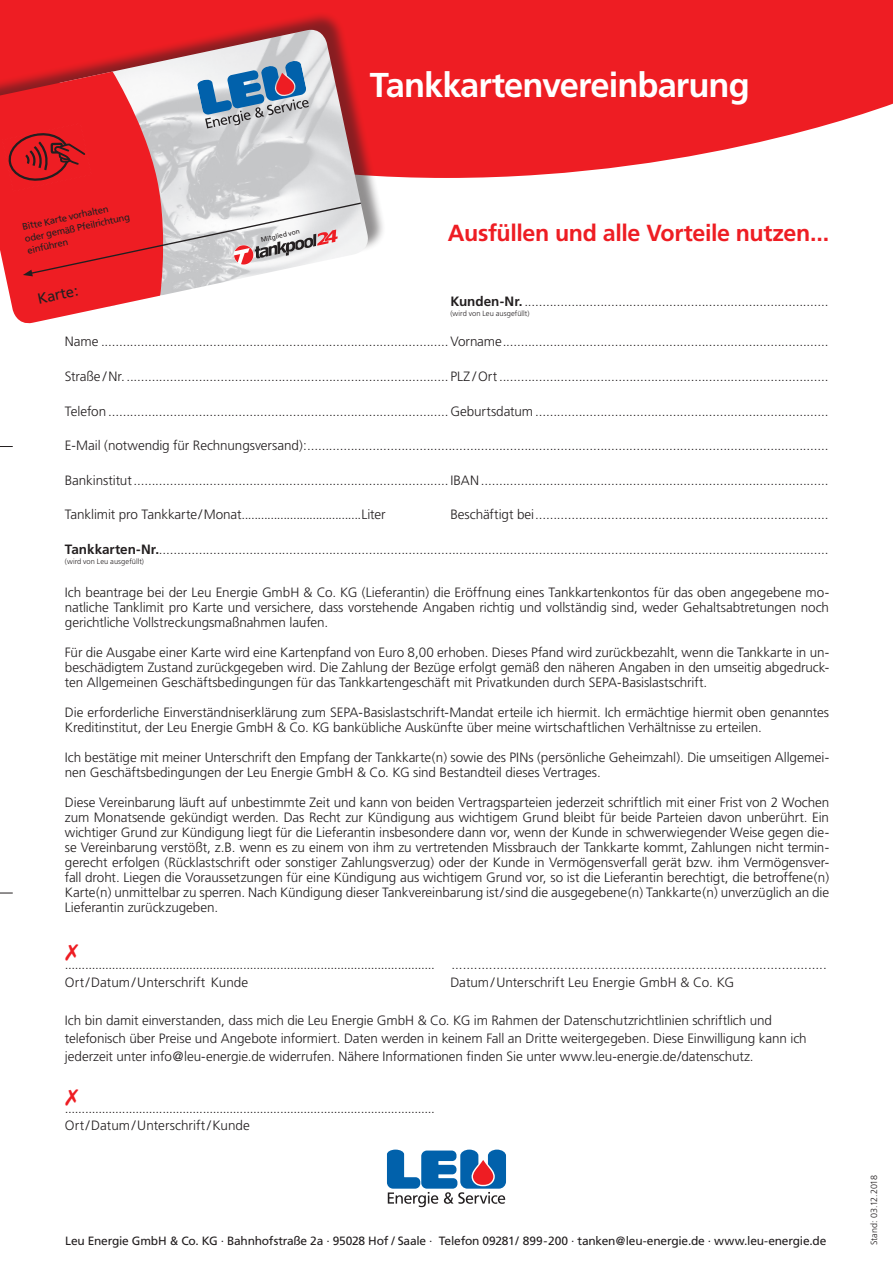
<style>
.page{position:relative;width:893px;height:1263px;background:#fff}
.page>*{position:absolute;margin:0;border:0;box-sizing:border-box;transform-origin:0 0}
.t1{font:700 34.5px "Frutiger";letter-spacing:-.03em;color:#fff}
.t2{font:700 23.25px "Frutiger";letter-spacing:-.015em;color:#ee1d23}
.t3{font:14.85px "Frutiger";color:#231f20}
.t4{font:300 13.5px/15px "Frutiger";letter-spacing:-.005em;color:#231f20}
.t5{font:12px "Frutiger";letter-spacing:-.02em;color:#231f20}
.t6{font:9.45px/12.1px "Frutiger";color:#231f20}
.t7{font:300 9px "Frutiger";letter-spacing:-.01em;color:#231f20}
.t8{font:300 7.5px "Frutiger";letter-spacing:.005em;color:#231f20}
.t9{font:6.75px "Frutiger";color:#231f20}
.s1{font-weight:700}
</style>
<div class="page">
<svg style="left:0;top:0;width:893px;height:178px;background:#ef373c"></svg>
<div style="left:0;top:11px;width:386px;height:310px;background:#231f20;opacity:.5"></div>
<img style="left:60px;top:30px;width:311px;height:30px">
<svg style="left:0;top:60px;width:371px;height:264px"></svg>
<svg style="left:0;top:446px;width:13px;height:1px"></svg>
<svg style="left:0;top:893px;width:13px;height:1px"></svg>
<svg style="left:387px;top:1149px;width:119px;height:58px"></svg>
<h1 class="t1" style="left:370px;top:65px;width:381px">Tankkartenvereinbarung</h1>
<p class="t6" style="left:21px;top:221px;width:109px;rotate:-12deg">Bitte Karte vorhalten oder gemäß Pfeilrichtung einführen</p>
<p class="t3" style="left:36px;top:290px;width:43px;rotate:-12deg">Karte:</p>
<p class="t9" style="left:260px;top:236px;width:41px;rotate:-12deg">Mitglied von</p>
<h2 class="t2" style="left:448px;top:219px;width:383px">Ausfüllen und alle Vorteile nutzen...</h2>
<p class="t4" style="left:450px;top:294px;width:380px"><span class="s1">Kunden-Nr.</span>....................................................................................</p>
<p class="t8" style="left:450px;top:309px;width:81px">(wird von Leu ausgefüllt)</p>
<p class="t4" style="left:65px;top:334px;width:765px">Name ................................................................................................Vorname..........................................................................................</p>
<p class="t4" style="left:65px;top:369px;width:765px">Straße /Nr.......................................................................................... PLZ / Ort...........................................................................................</p>
<p class="t4" style="left:65px;top:403px;width:765px">Telefon ..............................................................................................Geburtsdatum .................................................................................</p>
<p class="t4" style="left:65px;top:438px;width:765px">E-Mail (notwendig für Rechnungsversand):................................................................................................................................................</p>
<p class="t4" style="left:65px;top:472px;width:765px">Bankinstitut.......................................................................................IBAN................................................................................................</p>
<p class="t4" style="left:65px;top:507px;width:322px">Tanklimit pro Tankkarte/Monat.....................................Liter</p>
<p class="t4" style="left:450px;top:507px;width:380px">Beschäftigt bei.................................................................................</p>
<p class="t4" style="left:65px;top:542px;width:765px"><span class="s1">Tankkarten-Nr.</span>.........................................................................................................................................................................................</p>
<p class="t8" style="left:65px;top:557px;width:81px">(wird von Leu ausgefüllt)</p>
<p class="t4" style="left:65px;top:585px;width:766px;text-align:justify">Ich beantrage bei der Leu Energie GmbH &amp; Co. KG (Lieferantin) die Eröffnung eines Tankkartenkontos für das oben angegebene mo&shy;natliche Tanklimit pro Karte und versichere, dass vorstehende Angaben richtig und vollständig sind, weder Gehaltsabtretungen noch gerichtliche Vollstreckungsmaßnahmen laufen.</p>
<p class="t4" style="left:65px;top:645px;width:766px;text-align:justify">Für die Ausgabe einer Karte wird eine Kartenpfand von Euro 8,00 erhoben. Dieses Pfand wird zurückbezahlt, wenn die Tankkarte in un&shy;beschädigtem Zustand zurückgegeben wird. Die Zahlung der Bezüge erfolgt gemäß den näheren Angaben in den umseitig abgedruck&shy;ten Allgemeinen Geschäftsbedingungen für das Tankkartengeschäft mit Privatkunden durch SEPA-Basislastschrift.</p>
<p class="t4" style="left:65px;top:705px;width:766px">Die erforderliche Einverständniserklärung zum SEPA-Basislastschrift-Mandat erteile ich hiermit. Ich ermächtige hiermit oben genanntes<br>Kreditinstitut, der Leu Energie GmbH &amp; Co. KG bankübliche Auskünfte über meine wirtschaftlichen Verhältnisse zu erteilen.</p>
<p class="t4" style="left:65px;top:750px;width:766px">Ich bestätige mit meiner Unterschrift den Empfang der Tankkarte(n) sowie des PINs (persönliche Geheimzahl). Die umseitigen Allgemei&shy;nen Geschäftsbedingungen der Leu Energie GmbH &amp; Co. KG sind Bestandteil dieses Vertrages.</p>
<p class="t4" style="left:65px;top:795px;width:766px;text-align:justify">Diese Vereinbarung läuft auf unbestimmte Zeit und kann von beiden Vertragsparteien jederzeit schriftlich mit einer Frist von 2 Wochen zum Monatsende gekündigt werden. Das Recht zur Kündigung aus wichtigem Grund bleibt für beide Parteien davon unberührt. Ein wichtiger Grund zur Kündigung liegt für die Lieferantin insbesondere dann vor, wenn der Kunde in schwerwiegender Weise gegen die&shy;se Vereinbarung verstößt, z.B. wenn es zu einem von ihm zu vertretenden Missbrauch der Tankkarte kommt, Zahlungen nicht termin&shy;gerecht erfolgen (Rücklastschrift oder sonstiger Zahlungsverzug) oder der Kunde in Vermögensverfall gerät bzw. ihm Vermögensver&shy;fall droht. Liegen die Voraussetzungen für eine Kündigung aus wichtigem Grund vor, so ist die Lieferantin berechtigt, die betroffene(n)<br>Karte(n) unmittelbar zu sperren. Nach Kündigung dieser Tankvereinbarung ist/sind die ausgegebene(n) Tankkarte(n) unverzüglich an die Lieferantin zurückzugeben.</p>
<p class="t4" style="left:65px;top:955px;width:763px;line-height:18px">.............................................................................................................. ....................................................................................................<br>Ort/Datum/Unterschrift Kunde</p>
<p class="t4" style="left:450px;top:975px;width:285px">Datum/Unterschrift Leu Energie GmbH &amp; Co. KG</p>
<p class="t4" style="left:65px;top:1011px;width:743px;line-height:18px">Ich bin damit einverstanden, dass mich die Leu Energie GmbH &amp; Co. KG im Rahmen der Datenschutzrichtlinien schriftlich und telefonisch über Preise und Angebote informiert. Daten werden in keinem Fall an Dritte weitergegeben. Diese Einwilligung kann ich jederzeit unter info@leu-energie.de widerrufen. Nähere Informationen finden Sie unter www.leu-energie.de/datenschutz.</p>
<p class="t4" style="left:65px;top:1100px;width:372px;line-height:16.5px">..............................................................................................................<br>Ort/Datum/Unterschrift/Kunde</p>
<p class="t5" style="left:65px;top:1233px;width:763px">Leu Energie GmbH &amp; Co. KG · Bahnhofstraße 2a · 95028 Hof / Saale · Telefon 09281/ 899-200 · tanken@leu-energie.de · www.leu-energie.de</p>
<p class="t7" style="left:869px;top:1245px;width:72px;rotate:-90deg">Stand: 03.12.2018</p>
</div>
